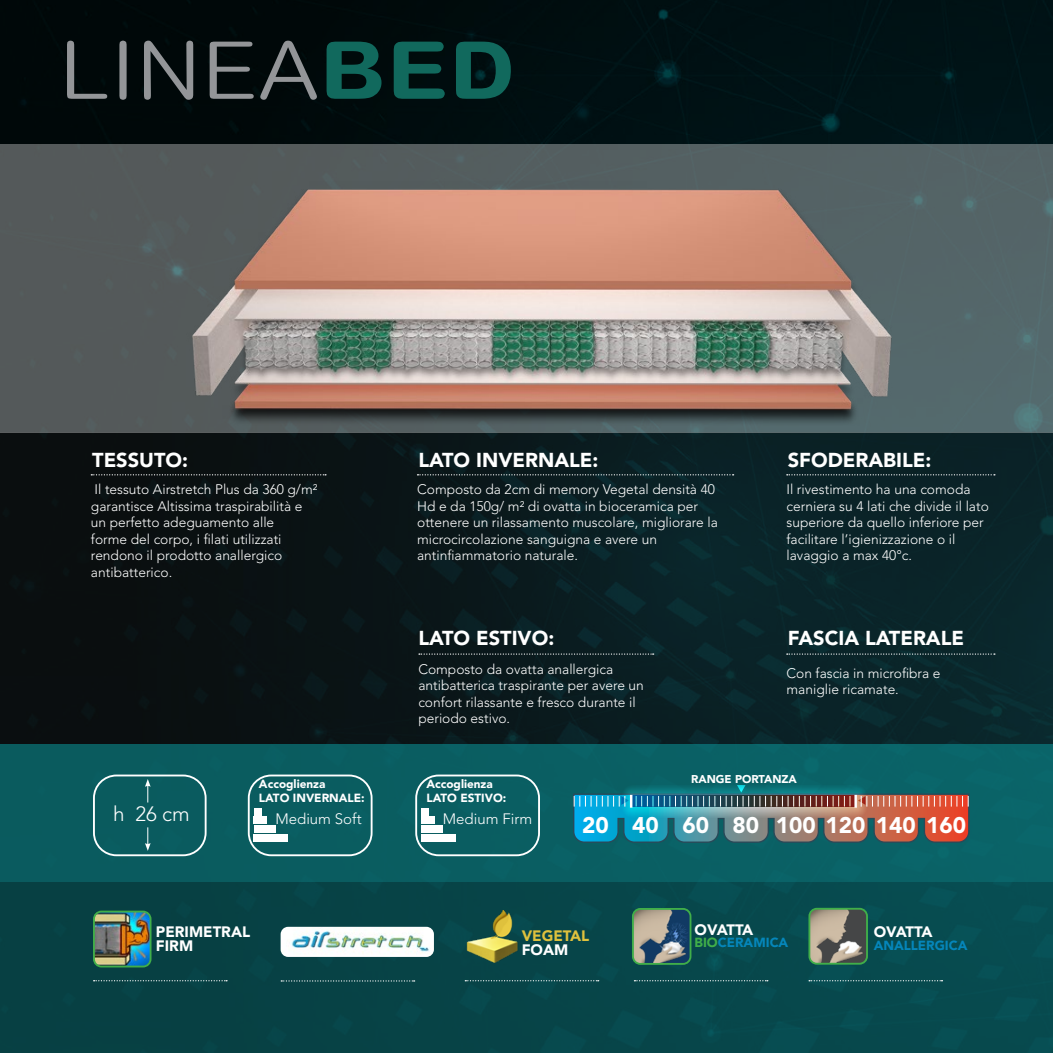
<style>
.page{position:relative;width:1053px;height:1053px;background:#fff}
.page>*{position:absolute;margin:0;border:0;box-sizing:border-box;transform-origin:0 0}
.t1{font:900 22.5px "Avenir LT Std";color:#fff}
.t2{font:300 20.62px "Avenir LT Std";color:#fff}
.t3{font:900 20px "Avenir LT Std";color:#fff}
.t4{font:900 15px "Avenir LT Std";color:#fff}
.t5{font:300 15px "Avenir LT Std";color:#fff}
.t6{font:900 15px/14.4px "Avenir LT Std";color:#dfc13d}
.t7{font:300 13.75px/16.5px "Avenir LT Std";color:#fff}
.t8{font:900 13.12px "Avenir LT Std";color:#0586ba}
.t9{font:900 11.75px "Avenir LT Std";color:#fff}
.t10{font:900 11.25px "Avenir LT Std";color:#fff}
.s1{color:#40ae49}
.s2{color:#fff}
</style>
<div class="page">
<img style="left:0;top:0;width:1052px;height:144px">
<div style="left:0;top:744px;width:1052px;height:308px;background:#074549"></div>
<div style="left:0;top:432px;width:1052px;height:312px;background:linear-gradient(to right,#0a0b0c,#0a2a30)"></div>
<div style="left:0;top:144px;width:1052px;height:288px;background:linear-gradient(to right,#545757,#546668)"></div>
<div style="left:0;top:744px;width:1052px;height:137px;background:#0a5e61"></div>
<img style="left:159px;top:153px;width:762px;height:292px">
<svg style="left:67px;top:41px;width:40px;height:58px;background:#242a2c"></svg>
<svg style="left:119px;top:41px;width:8px;height:59px"></svg>
<svg style="left:144px;top:41px;width:49px;height:59px;background:#393f41"></svg>
<svg style="left:210px;top:42px;width:44px;height:57px;background:#343a3b"></svg>
<svg style="left:260px;top:41px;width:57px;height:59px;background:#282f30"></svg>
<svg style="left:326px;top:42px;width:55px;height:57px;background:#0b4c44"></svg>
<svg style="left:393px;top:42px;width:51px;height:57px;background:#0a453e"></svg>
<svg style="left:456px;top:42px;width:55px;height:57px;background:#0a4841"></svg>
<svg style="left:417px;top:474px;width:316px;height:1px"></svg>
<svg style="left:786px;top:474px;width:208px;height:1px"></svg>
<svg style="left:786px;top:653px;width:208px;height:1px"></svg>
<svg style="left:91px;top:474px;width:235px;height:1px"></svg>
<svg style="left:419px;top:653px;width:234px;height:1px"></svg>
<div style="left:621px;top:784px;width:246px;height:33px;background:#0a6368"></div>
<div style="left:93px;top:774px;width:113px;height:82px;border:2px solid #fff;border-radius:22px"></div>
<svg style="left:145px;top:779px;width:6px;height:23px"></svg>
<svg style="left:145px;top:827px;width:6px;height:23px"></svg>
<div style="left:248px;top:774px;width:124px;height:82px;border:2px solid #fff;border-radius:22px"></div>
<div style="left:254px;top:834px;width:34px;height:7px;background:#fff"></div>
<div style="left:254px;top:825px;width:21px;height:7px;background:#fff"></div>
<div style="left:254px;top:816px;width:13px;height:8px;background:#fff"></div>
<div style="left:254px;top:808px;width:7px;height:7px;background:#fff"></div>
<div style="left:415px;top:774px;width:125px;height:82px;border:2px solid #fff;border-radius:22px"></div>
<div style="left:421px;top:834px;width:34px;height:7px;background:#fff"></div>
<div style="left:421px;top:825px;width:22px;height:7px;background:#fff"></div>
<div style="left:421px;top:816px;width:13px;height:8px;background:#fff"></div>
<div style="left:421px;top:808px;width:8px;height:7px;background:#fff"></div>
<img style="left:96px;top:913px;width:54px;height:53px">
<div style="left:93px;top:910px;width:58px;height:57px;border:2px solid #40ae49;border-radius:8px"></div>
<svg style="left:94px;top:980px;width:133px;height:1px"></svg>
<img style="left:467px;top:910px;width:51px;height:52px">
<svg style="left:465px;top:980px;width:133px;height:1px"></svg>
<img style="left:811px;top:908px;width:55px;height:55px">
<div style="left:808px;top:907px;width:59px;height:57px;border:2px solid #40ae49;border-radius:8px"></div>
<svg style="left:809px;top:980px;width:133px;height:1px"></svg>
<img style="left:280px;top:926px;width:154px;height:30px">
<svg style="left:281px;top:980px;width:133px;height:1px"></svg>
<svg style="left:634px;top:980px;width:133px;height:1px"></svg>
<img style="left:633px;top:910px;width:56px;height:53px">
<div style="left:632px;top:907px;width:59px;height:57px;border:2px solid #40ae49;border-radius:8px"></div>
<img style="left:573px;top:785px;width:397px;height:58px">
<p class="t3" style="left:92px;top:447px;width:97px">TESSUTO:</p>
<p class="t3" style="left:418px;top:447px;width:181px">LATO INVERNALE:</p>
<p class="t3" style="left:787px;top:447px;width:145px">SFODERABILE:</p>
<p class="t7" style="left:95px;top:481px;width:224px">Il tessuto Airstretch Plus da 360 g/m²</p>
<p class="t7" style="left:91px;top:498px;width:213px">garantisce Altissima traspirabilità e</p>
<p class="t7" style="left:91px;top:514px;width:185px">un perfetto adeguamento alle</p>
<p class="t7" style="left:91px;top:531px;width:192px">forme del corpo, i filati utilizzati</p>
<p class="t7" style="left:91px;top:547px;width:193px">rendono il prodotto anallergico</p>
<p class="t7" style="left:91px;top:564px;width:83px">antibatterico.</p>
<p class="t7" style="left:417px;top:481px;width:299px">Composto da 2cm di memory Vegetal densità 40<br>Hd e da 150g/ m² di ovatta in bioceramica per</p>
<p class="t7" style="left:417px;top:514px;width:302px">ottenere un rilassamento muscolare, migliorare la</p>
<p class="t7" style="left:417px;top:531px;width:241px">microcircolazione sanguigna e avere un antinfiammatorio naturale.</p>
<p class="t7" style="left:786px;top:481px;width:185px">Il rivestimento ha una comoda</p>
<p class="t7" style="left:786px;top:498px;width:204px">cerniera su 4 lati che divide il lato</p>
<p class="t7" style="left:786px;top:514px;width:199px">superiore da quello inferiore per</p>
<p class="t7" style="left:786px;top:531px;width:170px">facilitare l’igienizzazione o il</p>
<p class="t7" style="left:786px;top:547px;width:127px">lavaggio a max 40°c.</p>
<p class="t3" style="left:418px;top:625px;width:137px">LATO ESTIVO:</p>
<p class="t3" style="left:787px;top:625px;width:178px">FASCIA LATERALE</p>
<p class="t7" style="left:418px;top:660px;width:227px">Composto da ovatta anallergica antibatterica traspirante per avere un confort rilassante e fresco durante il</p>
<p class="t7" style="left:418px;top:710px;width:93px">periodo estivo.</p>
<p class="t7" style="left:786px;top:664px;width:155px">Con fascia in microfibra e maniglie ricamate.</p>
<p class="t2" style="left:113px;top:802px;width:78px">h 26 cm</p>
<p class="t9" style="left:259px;top:777px;width:68px">Accoglienza</p>
<p class="t9" style="left:259px;top:791px;width:107px">LATO INVERNALE:</p>
<p class="t5" style="left:275px;top:809px;width:88px">Medium Soft</p>
<p class="t9" style="left:426px;top:777px;width:68px">Accoglienza</p>
<p class="t9" style="left:426px;top:791px;width:81px">LATO ESTIVO:</p>
<p class="t5" style="left:443px;top:809px;width:91px">Medium Firm</p>
<p class="t10" style="left:691px;top:772px;width:107px">RANGE PORTANZA</p>
<p class="t1" style="left:582px;top:811px;width:28px">20</p>
<p class="t1" style="left:732px;top:811px;width:28px">80</p>
<p class="t1" style="left:775px;top:811px;width:91px">100 120</p>
<p class="t1" style="left:875px;top:811px;width:41px">140</p>
<p class="t1" style="left:926px;top:811px;width:41px">160</p>
<p class="t1" style="left:632px;top:811px;width:28px">40</p>
<p class="t1" style="left:682px;top:811px;width:28px">60</p>
<p class="t4" style="left:694px;top:920px;width:60px">OVATTA</p>
<p class="t8" style="left:694px;top:934px;width:95px"><span class="s1">BIO</span>CERAMICA</p>
<p class="t4" style="left:156px;top:922px;width:96px">PERIMETRAL</p>
<p class="t4" style="left:156px;top:937px;width:39px">FIRM</p>
<p class="t6" style="left:521px;top:928px;width:69px">VEGETAL<br><span class="s2">FOAM</span></p>
<p class="t4" style="left:873px;top:923px;width:60px">OVATTA</p>
<p class="t8" style="left:873px;top:937px;width:95px">ANALLERGICA</p>
</div>
